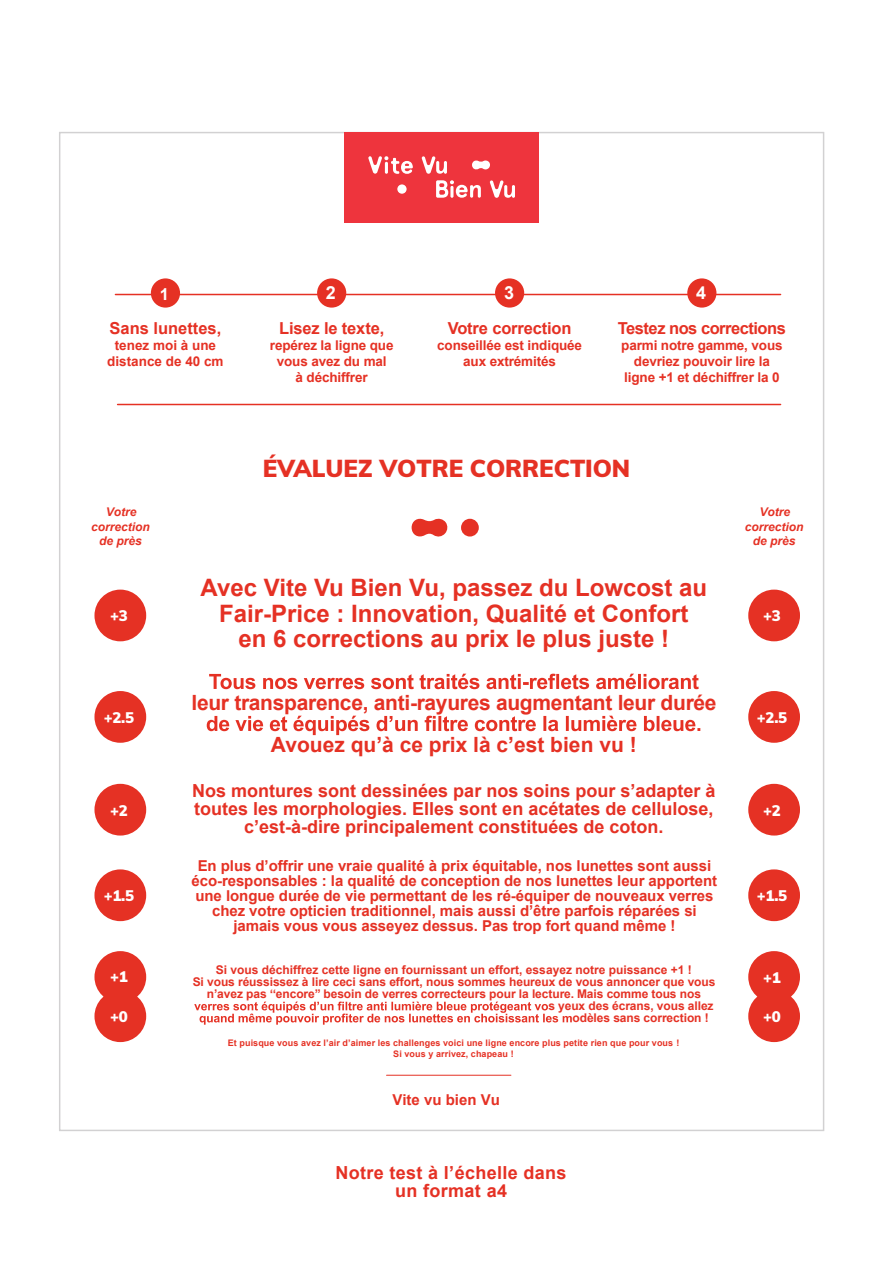
<style>
.page{position:relative;width:893px;height:1263px;background:#fff}
.page>*{position:absolute;margin:0;border:0;box-sizing:border-box;transform-origin:0 0}
.t1{font:700 24px/25.5px "Arial";color:#e53124;text-align:center}
.t2{font:900 24px "Muli";letter-spacing:-.005em;color:#e53124}
.t3{font:700 21px/42px "Arial";letter-spacing:-.015em;color:#e53124;text-align:center}
.t4{font:700 18px/18px "Arial";color:#e53124;text-align:center}
.t5{font:700 18px/18px "Arial";letter-spacing:.02em;color:#e53124;text-align:center}
.t6{font:700 18px "Arial";color:#fff}
.t7{font:700 16.5px "Arial";letter-spacing:-.01em;color:#e53124}
.t8{font:700 16.5px "Arial";letter-spacing:-.03em;color:#e53124}
.t9{font:700 16.5px "Arial";color:#fff}
.t10{font:700 15px/15px "Arial";letter-spacing:-.005em;color:#e53124;text-align:center}
.t11{font:900 15px "Muli";color:#fff}
.t12{font:700 15px "Arial";color:#e53124}
.t13{font:700 13.5px/16.2px "Arial";letter-spacing:-.01em;color:#e53124;text-align:center}
.t14{font:700 12px "Arial";letter-spacing:-.005em;color:#e53124}
.t15{font:italic 700 12px/14.4px "Arial";color:#e53124;text-align:center}
.t16{font:700 9px/10.5px "Arial";letter-spacing:.01em;color:#e53124;text-align:center}
</style>
<div class="page">
<div style="left:97px;top:694px;width:46px;height:46px;background:#e53124;border-radius:50%"></div>
<div style="left:94px;top:691px;width:52px;height:52px;border:6px solid #e53124;border-radius:50%"></div>
<div style="left:751px;top:694px;width:46px;height:46px;background:#e53124;border-radius:50%"></div>
<div style="left:748px;top:691px;width:52px;height:52px;border:6px solid #e53124;border-radius:50%"></div>
<div style="left:97px;top:787px;width:46px;height:45px;background:#e53124;border-radius:50%"></div>
<div style="left:94px;top:784px;width:52px;height:51px;border:6px solid #e53124;border-radius:50%"></div>
<div style="left:751px;top:787px;width:46px;height:45px;background:#e53124;border-radius:50%"></div>
<div style="left:748px;top:784px;width:52px;height:51px;border:6px solid #e53124;border-radius:50%"></div>
<div style="left:97px;top:872px;width:46px;height:46px;background:#e53124;border-radius:50%"></div>
<div style="left:94px;top:869px;width:52px;height:52px;border:6px solid #e53124;border-radius:50%"></div>
<div style="left:751px;top:872px;width:46px;height:46px;background:#e53124;border-radius:50%"></div>
<div style="left:748px;top:869px;width:52px;height:52px;border:6px solid #e53124;border-radius:50%"></div>
<div style="left:97px;top:593px;width:46px;height:45px;background:#e53124;border-radius:50%"></div>
<div style="left:94px;top:590px;width:52px;height:51px;border:6px solid #e53124;border-radius:50%"></div>
<div style="left:751px;top:593px;width:46px;height:45px;background:#e53124;border-radius:50%"></div>
<div style="left:748px;top:590px;width:52px;height:51px;border:6px solid #e53124;border-radius:50%"></div>
<div style="left:97px;top:954px;width:46px;height:46px;background:#e53124;border-radius:50%"></div>
<div style="left:94px;top:951px;width:52px;height:52px;border:6px solid #e53124;border-radius:50%"></div>
<div style="left:97px;top:993px;width:46px;height:46px;background:#e53124;border-radius:50%"></div>
<div style="left:94px;top:990px;width:52px;height:52px;border:6px solid #e53124;border-radius:50%"></div>
<div style="left:751px;top:954px;width:46px;height:46px;background:#e53124;border-radius:50%"></div>
<div style="left:748px;top:951px;width:52px;height:52px;border:6px solid #e53124;border-radius:50%"></div>
<div style="left:751px;top:993px;width:46px;height:46px;background:#e53124;border-radius:50%"></div>
<div style="left:748px;top:990px;width:52px;height:52px;border:6px solid #e53124;border-radius:50%"></div>
<hr style="left:115px;top:294px;width:666px;height:1px;background:#e53124">
<div style="left:151px;top:278px;width:29px;height:30px;background:#e53124;border-radius:50%"></div>
<div style="left:317px;top:278px;width:29px;height:30px;background:#e53124;border-radius:50%"></div>
<div style="left:495px;top:278px;width:29px;height:30px;background:#e53124;border-radius:50%"></div>
<div style="left:687px;top:278px;width:29px;height:30px;background:#e53124;border-radius:50%"></div>
<hr style="left:118px;top:404px;width:663px;height:1px;background:#e53124">
<hr style="left:386px;top:1075px;width:125px;height:1px;background:#e53124">
<svg style="left:209px;top:674px;width:490px;height:15px"></svg>
<svg style="left:207px;top:716px;width:493px;height:19px"></svg>
<svg style="left:194px;top:1001px;width:378px;height:24px"></svg>
<svg style="left:412px;top:518px;width:36px;height:19px"></svg>
<div style="left:461px;top:519px;width:18px;height:17px;background:#e53124;border-radius:50%"></div>
<div style="left:344px;top:132px;width:195px;height:90px;background:#ee343d"></div>
<svg style="left:368px;top:156px;width:45px;height:18px"></svg>
<svg style="left:421px;top:156px;width:26px;height:18px"></svg>
<svg style="left:436px;top:180px;width:45px;height:18px"></svg>
<svg style="left:472px;top:160px;width:18px;height:10px"></svg>
<svg style="left:397px;top:184px;width:10px;height:10px"></svg>
<svg style="left:490px;top:180px;width:25px;height:18px"></svg>
<p class="t9" style="left:160px;top:283px;width:11px">1</p>
<p class="t6" style="left:326px;top:281px;width:12px">2</p>
<p class="t6" style="left:504px;top:281px;width:12px">3</p>
<p class="t6" style="left:696px;top:281px;width:12px">4</p>
<p class="t7" style="left:110px;top:317px;width:113px">Sans lunettes,</p>
<p class="t13" style="left:107px;top:338px;width:118px">tenez moi à une distance de 40 cm</p>
<p class="t7" style="left:279px;top:317px;width:107px">Lisez le texte,</p>
<p class="t13" style="left:270px;top:338px;width:125px">repérez la ligne que vous avez du mal<br>à déchiffrer</p>
<p class="t7" style="left:448px;top:317px;width:125px">Votre correction</p>
<p class="t13" style="left:437px;top:338px;width:146px">conseillée est indiquée aux extrémités</p>
<p class="t8" style="left:618px;top:317px;width:170px">Testez nos corrections</p>
<p class="t13" style="left:621px;top:338px;width:163px">parmi notre gamme, vous devriez pouvoir lire la ligne +1 et déchiffrer la 0</p>
<h1 class="t2" style="left:263px;top:451px;width:369px">ÉVALUEZ VOTRE CORRECTION</h1>
<p class="t15" style="left:91px;top:505px;width:60px">Votre correction de près</p>
<p class="t15" style="left:745px;top:505px;width:60px">Votre correction de près</p>
<h1 class="t1" style="left:201px;top:576px;width:508px">Avec Vite Vu Bien Vu, passez du Lowcost au<br>Fair-Price : Innovation, Qualité et Confort<br>en 6 corrections au prix le plus juste !</h1>
<p class="t11" style="left:110px;top:605px;width:19px">+3</p>
<p class="t11" style="left:763px;top:605px;width:19px">+3</p>
<p class="t11" style="left:104px;top:706px;width:32px">+2.5</p>
<p class="t11" style="left:110px;top:799px;width:19px">+2</p>
<p class="t11" style="left:104px;top:885px;width:32px">+1.5</p>
<h2 class="t3" style="left:191px;top:682px;width:527px">leur transparence, anti-rayures augmentant leur durée<br>Avouez qu’à ce prix là c’est bien vu !</h2>
<p class="t4" style="left:192px;top:782px;width:525px">Nos montures sont dessinées par nos soins pour s’adapter à toutes les morphologies. Elles sont en acétates de cellulose, c’est-à-dire principalement constituées de coton.</p>
<p class="t10" style="left:191px;top:858px;width:527px">En plus d’offrir une vraie qualité à prix équitable, nos lunettes sont aussi éco-responsables : la qualité de conception de nos lunettes leur apportent une longue durée de vie permettant de les ré-équiper de nouveaux verres chez votre opticien traditionnel, mais aussi d’être parfois réparées si jamais vous vous asseyez dessus. Pas trop fort quand même !</p>
<p class="t11" style="left:757px;top:706px;width:32px">+2.5</p>
<p class="t11" style="left:763px;top:799px;width:19px">+2</p>
<p class="t11" style="left:757px;top:885px;width:32px">+1.5</p>
<p class="t11" style="left:110px;top:965px;width:19px">+1</p>
<p class="t11" style="left:110px;top:1006px;width:19px">+0</p>
<p class="t14" style="left:216px;top:962px;width:477px">Si vous déchiffrez cette ligne en fournissant un effort, essayez notre puissance +1 !</p>
<p class="t14" style="left:193px;top:974px;width:524px">Si vous réussissez à lire ceci sans effort, nous sommes heureux de vous annoncer que vous</p>
<p class="t14" style="left:207px;top:986px;width:496px">n’avez pas ‘‘encore’’ besoin de verres correcteurs pour la lecture. Mais comme tous nos</p>
<p class="t14" style="left:548px;top:998px;width:167px">s yeux des écrans, vous allez</p>
<p class="t14" style="left:572px;top:1010px;width:138px">odèles sans correction !</p>
<p class="t11" style="left:763px;top:966px;width:19px">+1</p>
<p class="t11" style="left:763px;top:1006px;width:19px">+0</p>
<p class="t16" style="left:228px;top:1038px;width:453px">Et puisque vous avez l’air d’aimer les challenges voici une ligne encore plus petite rien que pour vous !<br>Si vous y arrivez, chapeau !</p>
<p class="t12" style="left:392px;top:1089px;width:109px">Vite vu bien Vu</p>
<p class="t5" style="left:335px;top:1164px;width:233px">Notre test à l’échelle dans un format a4</p>
</div>
